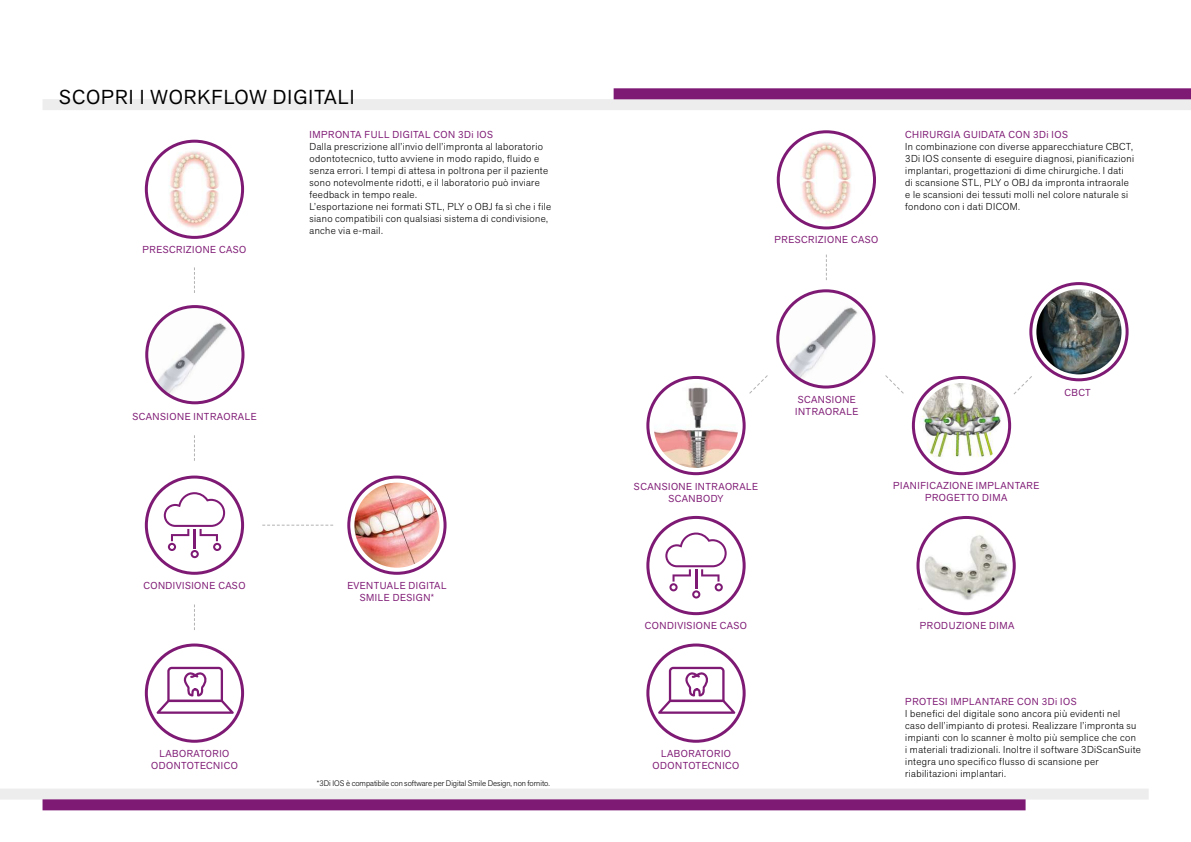
<style>
.page{position:relative;width:1191px;height:842px;background:#fff}
.page>*{position:absolute;margin:0;border:0;box-sizing:border-box;transform-origin:0 0}
.t1{font:20px "Akzid Grtsk Next";letter-spacing:.05em;color:#000}
.t2{font:300 10px/12px "Akzid Grtsk Next";letter-spacing:.04em;color:#000}
.t3{font:10px/12px "Akzid Grtsk Next";letter-spacing:.05em;color:#7e1974;text-align:center}
.t4{font:300 8px "Akzid Grtsk Next";color:#000}
</style>
<div class="page">
<img style="left:145px;top:305px;width:99px;height:99px;border-radius:50px">
<div style="left:145px;top:305px;width:99px;height:99px;border:3px solid #7e1974;border-radius:50%"></div>
<div style="left:43px;top:99px;width:1148px;height:11px;background:#ededed"></div>
<div style="left:613px;top:88px;width:578px;height:11px;background:#7e1974"></div>
<div style="left:0;top:788px;width:1148px;height:11px;background:#ededed"></div>
<div style="left:43px;top:799px;width:982px;height:11px;background:#7e1974"></div>
<svg style="left:194px;top:267px;width:1px;height:26px"></svg>
<svg style="left:194px;top:435px;width:1px;height:26px"></svg>
<div style="left:646px;top:643px;width:99px;height:100px;border:3px solid #7e1974;border-radius:50%"></div>
<svg style="left:658px;top:667px;width:77px;height:47px"></svg>
<div style="left:646px;top:516px;width:99px;height:99px;border:3px solid #7e1974;border-radius:50%"></div>
<svg style="left:665px;top:532px;width:61px;height:66px"></svg>
<img style="left:161px;top:145px;width:67px;height:89px">
<div style="left:145px;top:140px;width:99px;height:99px;border:3px solid #7e1974;border-radius:50%"></div>
<svg style="left:194px;top:604px;width:1px;height:26px"></svg>
<img style="left:919px;top:383px;width:85px;height:77px">
<div style="left:912px;top:376px;width:99px;height:99px;border:3px solid #7e1974;border-radius:50%"></div>
<img style="left:920px;top:530px;width:92px;height:79px">
<div style="left:916px;top:516px;width:99px;height:99px;border:3px solid #7e1974;border-radius:50%"></div>
<svg style="left:826px;top:255px;width:1px;height:25px"></svg>
<div style="left:145px;top:476px;width:99px;height:99px;border:3px solid #7e1974;border-radius:50%"></div>
<svg style="left:164px;top:492px;width:61px;height:66px"></svg>
<div style="left:145px;top:643px;width:99px;height:100px;border:3px solid #7e1974;border-radius:50%"></div>
<svg style="left:156px;top:667px;width:78px;height:47px"></svg>
<div style="left:347px;top:476px;width:99px;height:99px;border:3px solid #7e1974;border-radius:50%"></div>
<img style="left:1036px;top:289px;width:85px;height:85px;border-radius:43px">
<div style="left:1029px;top:282px;width:99px;height:99px;border:3px solid #7e1974;border-radius:50%"></div>
<div style="left:646px;top:376px;width:99px;height:99px;border:3px solid #7e1974;border-radius:50%"></div>
<img style="left:792px;top:135px;width:68px;height:89px">
<div style="left:776px;top:130px;width:100px;height:99px;border:3px solid #7e1974;border-radius:50%"></div>
<svg style="left:262px;top:525px;width:71px;height:1px"></svg>
<svg style="left:885px;top:375px;width:19px;height:19px"></svg>
<svg style="left:1013px;top:376px;width:19px;height:19px"></svg>
<svg style="left:749px;top:375px;width:19px;height:19px"></svg>
<img style="left:354px;top:483px;width:85px;height:85px;border-radius:43px">
<img style="left:776px;top:289px;width:99px;height:99px;border-radius:50px">
<div style="left:776px;top:289px;width:99px;height:99px;border:3px solid #7e1974;border-radius:50%"></div>
<img style="left:653px;top:383px;width:85px;height:85px;border-radius:42px">
<h1 class="t1" style="left:59px;top:84px;width:297px">SCOPRI I WORKFLOW DIGITALI</h1>
<p class="t3" style="left:310px;top:128px;width:185px">IMPRONTA FULL DIGITAL CON 3Di IOS</p>
<p class="t2" style="left:309px;top:140px;width:243px">Dalla prescrizione all’invio dell’impronta al laboratorio odontotecnico, tutto avviene in modo rapido, fluido e senza errori. I tempi di attesa in poltrona per il paziente sono notevolmente ridotti, e il laboratorio può inviare feedback in tempo reale.<br>L’esportazione nei formati STL, PLY o OBJ fa sì che i file siano compatibili con qualsiasi sistema di condivisione, anche via e-mail.</p>
<p class="t3" style="left:143px;top:243px;width:105px">PRESCRIZIONE CASO</p>
<p class="t3" style="left:132px;top:411px;width:126px">SCANSIONE INTRAORALE</p>
<p class="t3" style="left:143px;top:579px;width:104px">CONDIVISIONE CASO</p>
<p class="t3" style="left:347px;top:579px;width:101px">EVENTUALE DIGITAL<br>SMILE DESIGN*</p>
<p class="t3" style="left:151px;top:747px;width:88px">LABORATORIO<br>ODONTOTECNICO</p>
<p class="t4" style="left:317px;top:778px;width:234px">*3Di IOS è compatibile con software per Digital Smile Design, non fornito.</p>
<p class="t3" style="left:774px;top:234px;width:105px">PRESCRIZIONE CASO</p>
<p class="t3" style="left:905px;top:128px;width:164px">CHIRURGIA GUIDATA CON 3Di IOS</p>
<p class="t2" style="left:905px;top:140px;width:230px">In combinazione con diverse apparecchiature CBCT, 3Di IOS consente di eseguire diagnosi, pianificazioni implantari, progettazioni di dime chirurgiche. I dati<br>di scansione STL, PLY o OBJ da impronta intraorale e le scansioni dei tessuti molli nel colore naturale si fondono con i dati DICOM.</p>
<p class="t3" style="left:634px;top:481px;width:126px">SCANSIONE INTRAORALE<br>SCANBODY</p>
<p class="t3" style="left:795px;top:394px;width:64px;text-align:left">SCANSIONE<br>INTRAORALE</p>
<p class="t3" style="left:1064px;top:386px;width:28px">CBCT</p>
<p class="t3" style="left:893px;top:480px;width:147px">PIANIFICAZIONE IMPLANTARE<br>PROGETTO DIMA</p>
<p class="t3" style="left:645px;top:620px;width:104px">CONDIVISIONE CASO</p>
<p class="t3" style="left:652px;top:747px;width:88px">LABORATORIO<br>ODONTOTECNICO</p>
<p class="t3" style="left:919px;top:620px;width:96px">PRODUZIONE DIMA</p>
<p class="t3" style="left:905px;top:695px;width:173px">PROTESI IMPLANTARE CON 3Di IOS</p>
<p class="t2" style="left:905px;top:707px;width:237px">I benefici del digitale sono ancora più evidenti nel caso dell’impianto di protesi. Realizzare l’impronta su impianti con lo scanner è molto più semplice che con<br>i materiali tradizionali. Inoltre il software 3DiScanSuite integra uno specifico flusso di scansione per riabilitazioni implantari.</p>
</div>
